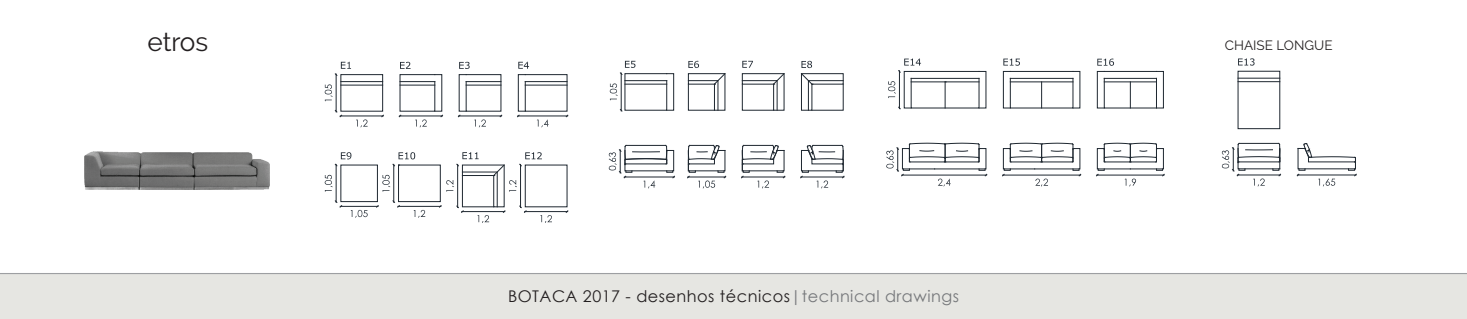
<style>
.page{position:relative;width:1467px;height:319px;background:#fff}
.page>*{position:absolute;margin:0;border:0;box-sizing:border-box;transform-origin:0 0}
.t1{font:26.1px "Raleway";letter-spacing:-.005em;color:#231f20}
.t2{font:16.2px "Century Gothic";letter-spacing:.03em;color:#231f20}
.t3{font:13.5px "Raleway";color:#231f20}
.s1{color:#76787b}
</style>
<div class="page">
<div style="left:0;top:273px;width:1467px;height:46px;background:#e6e6e2"></div>
<hr style="left:0;top:273px;width:1467px;height:1px;background:#9d9fa2">
<img style="left:84px;top:152px;width:186px;height:37px">
<hr style="left:398px;top:206px;width:43px;height:1px;background:#1e2730">
<svg style="left:414px;top:210px;width:11px;height:8px"></svg>
<hr style="left:336px;top:164px;width:1px;height:38px;background:#1e2730">
<svg style="left:325px;top:175px;width:8px;height:17px"></svg>
<hr style="left:393px;top:164px;width:1px;height:38px;background:#1e2730">
<svg style="left:392px;top:200px;width:8px;height:8px"></svg>
<svg style="left:382px;top:175px;width:8px;height:17px"></svg>
<hr style="left:525px;top:211px;width:43px;height:1px;background:#1e2730">
<hr style="left:340px;top:116px;width:43px;height:1px;background:#1e2730">
<svg style="left:356px;top:119px;width:12px;height:8px"></svg>
<hr style="left:340px;top:206px;width:38px;height:1px;background:#1e2730">
<svg style="left:335px;top:200px;width:7px;height:8px"></svg>
<svg style="left:351px;top:210px;width:17px;height:8px"></svg>
<hr style="left:899px;top:71px;width:1px;height:38px;background:#1e2730">
<svg style="left:888px;top:81px;width:8px;height:17px"></svg>
<hr style="left:336px;top:74px;width:1px;height:38px;background:#1e2730">
<svg style="left:335px;top:110px;width:7px;height:7px"></svg>
<svg style="left:325px;top:84px;width:8px;height:17px"></svg>
<svg style="left:1002px;top:143px;width:79px;height:43px"></svg>
<svg style="left:687px;top:145px;width:39px;height:43px"></svg>
<svg style="left:886px;top:143px;width:101px;height:43px"></svg>
<hr style="left:341px;top:81px;width:42px;height:1px;background:#1e2730">
<hr style="left:341px;top:85px;width:42px;height:1px;background:#1e2730">
<svg style="left:1097px;top:59px;width:17px;height:7px"></svg>
<svg style="left:1003px;top:59px;width:17px;height:7px"></svg>
<svg style="left:898px;top:59px;width:23px;height:14px"></svg>
<div style="left:341px;top:74px;width:42px;height:37px;border:1px solid #1e2730"></div>
<svg style="left:439px;top:152px;width:113px;height:71px"></svg>
<svg style="left:392px;top:152px;width:23px;height:14px"></svg>
<div style="left:398px;top:165px;width:43px;height:37px;border:1px solid #1e2730"></div>
<svg style="left:335px;top:152px;width:16px;height:14px"></svg>
<div style="left:341px;top:165px;width:37px;height:37px;border:1px solid #1e2730"></div>
<svg style="left:609px;top:145px;width:66px;height:43px"></svg>
<svg style="left:1130px;top:82px;width:1px;height:24px"></svg>
<hr style="left:1104px;top:81px;width:52px;height:1px;background:#1e2730">
<div style="left:1097px;top:71px;width:7px;height:37px;border:1px solid #1e2730"></div>
<svg style="left:458px;top:62px;width:44px;height:65px"></svg>
<div style="left:1156px;top:71px;width:8px;height:37px;border:1px solid #1e2730"></div>
<svg style="left:399px;top:62px;width:44px;height:65px"></svg>
<hr style="left:1238px;top:81px;width:42px;height:1px;background:#1e2730">
<hr style="left:1238px;top:78px;width:42px;height:1px;background:#1e2730">
<div style="left:1238px;top:71px;width:42px;height:58px;border:1px solid #1e2730"></div>
<svg style="left:1238px;top:58px;width:17px;height:8px"></svg>
<svg style="left:1222px;top:143px;width:59px;height:43px"></svg>
<svg style="left:1297px;top:143px;width:60px;height:43px"></svg>
<div style="left:1104px;top:78px;width:53px;height:30px;border:1px solid #1e2730"></div>
<svg style="left:335px;top:62px;width:16px;height:14px"></svg>
<hr style="left:1104px;top:71px;width:52px;height:1px;background:#1e2730">
<div style="left:1003px;top:71px;width:8px;height:37px;border:1px solid #1e2730"></div>
<svg style="left:1041px;top:82px;width:1px;height:24px"></svg>
<hr style="left:1010px;top:81px;width:63px;height:1px;background:#1e2730">
<svg style="left:801px;top:61px;width:43px;height:50px"></svg>
<svg style="left:741px;top:145px;width:44px;height:43px"></svg>
<svg style="left:610px;top:61px;width:57px;height:51px"></svg>
<svg style="left:742px;top:61px;width:43px;height:50px"></svg>
<div style="left:666px;top:73px;width:8px;height:37px;border:1px solid #1e2730"></div>
<hr style="left:1010px;top:71px;width:63px;height:1px;background:#1e2730">
<svg style="left:688px;top:61px;width:38px;height:50px"></svg>
<div style="left:1010px;top:78px;width:63px;height:30px;border:1px solid #1e2730"></div>
<hr style="left:911px;top:81px;width:68px;height:1px;background:#1e2730">
<hr style="left:911px;top:78px;width:68px;height:1px;background:#1e2730">
<svg style="left:517px;top:62px;width:51px;height:65px"></svg>
<svg style="left:945px;top:81px;width:1px;height:27px"></svg>
<hr style="left:911px;top:71px;width:68px;height:1px;background:#1e2730">
<svg style="left:1096px;top:143px;width:69px;height:43px"></svg>
<svg style="left:800px;top:145px;width:45px;height:43px"></svg>
<h1 class="t1" style="left:147px;top:27px;width:62px">etros</h1>
<p class="t3" style="left:1225px;top:38px;width:109px">CHAISE LONGUE</p>
<p class="t2" style="left:508px;top:285px;width:452px">BOTACA 2017 - desenhos técnicos<span class="s1">|technical drawings</span></p>
</div>
